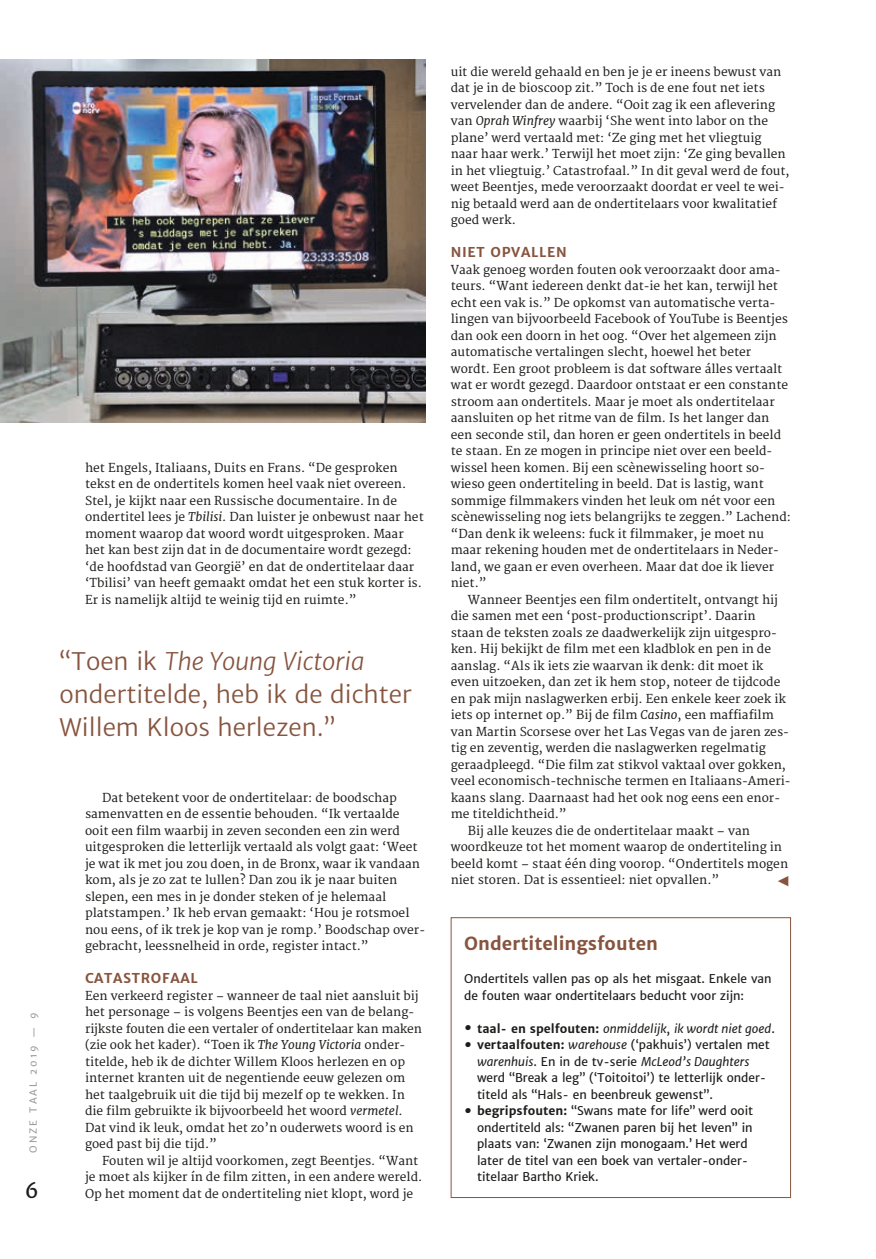
<style>
.page{position:relative;width:876px;height:1259px;background:#fff}
.page>*{position:absolute;margin:0;border:0;box-sizing:border-box;transform-origin:0 0}
.t1{font:300 24px/33px "Merriweather Sans OT";color:#87543e}
.t2{font:21px "Merriweather Sans OT";color:#1d1d1b}
.t3{font:700 18px "Merriweather Sans OT";color:#87543e}
.t4{font:700 13.5px "Merriweather Sans OT";letter-spacing:.05em;color:#87543e}
.t5{font:12px/16.5px "Merriweather OT";color:#1d1d1b}
.t6{font:12px/16.5px "Merriweather Sans OT";color:#1d1d1b}
.t7{font:italic 12px "Merriweather Sans OT";color:#1d1d1b}
.t8{font:9.75px "Merriweather Sans OT";letter-spacing:.2em;color:#9d9d9d}
.s1{font-style:italic}
.s2{font-weight:800;font-style:normal;font-size:18px}
.s3{font-weight:700;font-style:normal}
.s4{font-style:normal}
.s5{font-weight:800;font-size:18px}
.s6{font-weight:700}
</style>
<div class="page">
<div style="left:451px;top:917px;width:340px;height:281px;border:1px solid #87543e"></div>
<img style="left:0;top:59px;width:425px;height:363px">
<p class="t5" style="left:85px;top:460px;width:340px">het Engels, Italiaans, Duits en Frans. “De gesproken tekst en de ondertitels komen heel vaak niet overeen.<br>Stel, je kijkt naar een Russische documentaire. In de ondertitel lees je <span class="s1">Tbilisi</span>. Dan luister je onbewust naar het moment waarop dat woord wordt uitgesproken. Maar het kan best zijn dat in de documentaire wordt gezegd: ‘de hoofdstad van Georgië’ en dat de ondertitelaar daar ‘Tbilisi’ van heeft gemaakt omdat het een stuk korter is.<br>Er is namelijk altijd te weinig tijd en ruimte.”</p>
<h1 class="t1" style="left:60px;top:645px;width:354px">“Toen ik <span class="s1">The Young Victoria </span>ondertitelde, heb ik de dichter<br>Willem Kloos herlezen.”</h1>
<p class="t8" style="left:27px;top:1152px;width:141px;rotate:-90deg">ONZE TAAL 2019 — 9</p>
<h2 class="t2" style="left:25px;top:1177px;width:16px">6</h2>
<p class="t5" style="left:85px;top:790px;width:342px;text-indent:17px">Dat betekent voor de ondertitelaar: de boodschap samenvatten en de essentie behouden. “Ik vertaalde ooit een film waarbij in zeven seconden een zin werd uitgesproken die letterlijk vertaald als volgt gaat: ‘Weet je wat ik met jou zou doen, in de Bronx, waar ik vandaan kom, als je zo zat te lullen? Dan zou ik je naar buiten slepen, een mes in je donder steken of je helemaal platstampen.’ Ik heb ervan gemaakt: ‘Hou je rotsmoel nou eens, of ik trek je kop van je romp.’ Boodschap over&shy;gebracht, leessnelheid in orde, register intact.”</p>
<p class="t4" style="left:85px;top:970px;width:114px">CATASTROFAAL</p>
<p class="t5" style="left:85px;top:988px;width:339px">Een verkeerd register – wanneer de taal niet aansluit bij het personage – is volgens Beentjes een van de belang&shy;rijkste fouten die een vertaler of ondertitelaar kan maken (zie ook het kader). “Toen ik <span class="s1">The Young Victoria</span> onder&shy;titelde, heb ik de dichter Willem Kloos herlezen en op internet kranten uit de negentiende eeuw gelezen om het taalgebruik uit die tijd bij mezelf op te wekken. In die film gebruikte ik bijvoorbeeld het woord <span class="s1">vermetel</span>.<br>Dat vind ik leuk, omdat het zo’n ouderwets woord is en goed past bij die tijd.”</p>
<p class="t5" style="left:85px;top:1153px;width:339px;text-indent:17px">Fouten wil je altijd voorkomen, zegt Beentjes. “Want je moet als kijker ín de film zitten, in een andere wereld.<br>Op het moment dat de ondertiteling niet klopt, word je</p>
<p class="t5" style="left:451px;top:64px;width:340px">uit die wereld gehaald en ben je je er ineens bewust van dat je in de bioscoop zit.” Toch is de ene fout net iets vervelender dan de andere. “Ooit zag ik een aflevering van <span class="s1">Oprah Winfrey</span> waarbij ‘She went into labor on the plane’ werd vertaald met: ‘Ze ging met het vliegtuig naar haar werk.’ Terwijl het moet zijn: ‘Ze ging bevallen in het vliegtuig.’ Catastrofaal.” In dit geval werd de fout, weet Beentjes, mede veroorzaakt doordat er veel te wei&shy;nig betaald werd aan de ondertitelaars voor kwalitatief goed werk.</p>
<p class="t4" style="left:451px;top:244px;width:118px">NIET OPVALLEN</p>
<p class="t5" style="left:451px;top:262px;width:342px">Vaak genoeg worden fouten ook veroorzaakt door ama&shy;teurs. “Want iedereen denkt dat-ie het kan, terwijl het echt een vak is.” De opkomst van automatische verta&shy;lingen van bijvoorbeeld Facebook of YouTube is Beentjes dan ook een doorn in het oog. “Over het algemeen zijn automatische vertalingen slecht, hoewel het beter wordt. Een groot probleem is dat software álles vertaalt wat er wordt gezegd. Daardoor ontstaat er een constante stroom aan ondertitels. Maar je moet als ondertitelaar aansluiten op het ritme van de film. Is het langer dan een seconde stil, dan horen er geen ondertitels in beeld te staan. En ze mogen in principe niet over een beeld&shy;wissel heen komen. Bij een scènewisseling hoort so&shy;wieso geen ondertiteling in beeld. Dat is lastig, want sommige filmmakers vinden het leuk om nét voor een scènewisseling nog iets belangrijks te zeggen.” Lachend: “Dan denk ik weleens: fuck it filmmaker, je moet nu maar rekening houden met de ondertitelaars in Neder&shy;land, we gaan er even overheen. Maar dat doe ik liever niet.”</p>
<p class="t5" style="left:468px;top:592px;width:312px">Wanneer Beentjes een film ondertitelt, ontvangt hij</p>
<p class="t5" style="left:451px;top:608px;width:306px">die samen met een ‘post-productionscript’. Daarin</p>
<p class="t5" style="left:451px;top:625px;width:328px">staan de teksten zoals ze daadwerkelijk zijn uitgespro-</p>
<p class="t5" style="left:451px;top:641px;width:322px">ken. Hij bekijkt de film met een kladblok en pen in de</p>
<p class="t5" style="left:451px;top:658px;width:314px">aanslag. “Als ik iets zie waarvan ik denk: dit moet ik</p>
<p class="t5" style="left:451px;top:674px;width:331px">even uitzoeken, dan zet ik hem stop, noteer de tijdcode</p>
<p class="t5" style="left:451px;top:691px;width:337px">en pak mijn naslagwerken erbij. Een enkele keer zoek ik</p>
<p class="t5" style="left:451px;top:707px;width:325px">iets op internet op.” Bij de film <span class="s1">Casino</span>, een maffiafilm</p>
<p class="t5" style="left:451px;top:724px;width:340px">van Martin Scorsese over het Las Vegas van de jaren zes-</p>
<p class="t5" style="left:451px;top:740px;width:316px">tig en zeventig, werden die naslagwerken regelmatig</p>
<p class="t5" style="left:451px;top:757px;width:337px">geraadpleegd. “Die film zat stikvol vaktaal over gokken,</p>
<p class="t5" style="left:451px;top:773px;width:341px">veel economisch-technische termen en Italiaans-Ameri-</p>
<p class="t5" style="left:451px;top:790px;width:331px">kaans slang. Daarnaast had het ook nog eens een enor-</p>
<p class="t5" style="left:451px;top:806px;width:117px">me titeldichtheid.”</p>
<p class="t5" style="left:468px;top:823px;width:284px">Bij alle keuzes die de ondertitelaar maakt – van</p>
<p class="t5" style="left:451px;top:839px;width:333px">woordkeuze tot het moment waarop de ondertiteling in</p>
<p class="t5" style="left:451px;top:856px;width:339px">beeld komt – staat één ding voorop. “Ondertitels mogen</p>
<p class="t5" style="left:451px;top:872px;width:270px">niet storen. Dat is essentieel: niet opvallen.”</p>
<h3 class="t3" style="left:464px;top:932px;width:195px">Ondertitelingsfouten</h3>
<p class="t6" style="left:464px;top:971px;width:309px">Ondertitels vallen pas op als het misgaat. Enkele van de fouten waar ondertitelaars beducht voor zijn:</p>
<p class="t7" style="left:464px;top:1021px;width:312px"><span class="s2">•</span> <span class="s3">taal- en spelfouten:</span> onmiddelijk<span class="s4">,</span> ik wordt niet goed<span class="s4">.</span></p>
<p class="t6" style="left:477px;top:1037px;width:294px;text-indent:-13px"><span class="s5">•</span> <span class="s6">vertaalfouten:</span> <span class="s1">warehouse</span> (‘pakhuis’) vertalen met <span class="s1">warenhuis</span>. En in de tv-serie <span class="s1">McLeod’s Daughters </span>werd “Break a leg” (‘Toitoitoi’) te letterlijk onder&shy;titeld als “Hals- en beenbreuk gewenst”.</p>
<p class="t6" style="left:477px;top:1103px;width:278px;text-indent:-13px"><span class="s5">•</span> <span class="s6">begripsfouten:</span> “Swans mate for life” werd ooit ondertiteld als: “Zwanen paren bij het leven” in plaats van: ‘Zwanen zijn monogaam.’ Het werd later de titel van een boek van vertaler-onder&shy;titelaar Bartho Kriek.</p>
</div>
